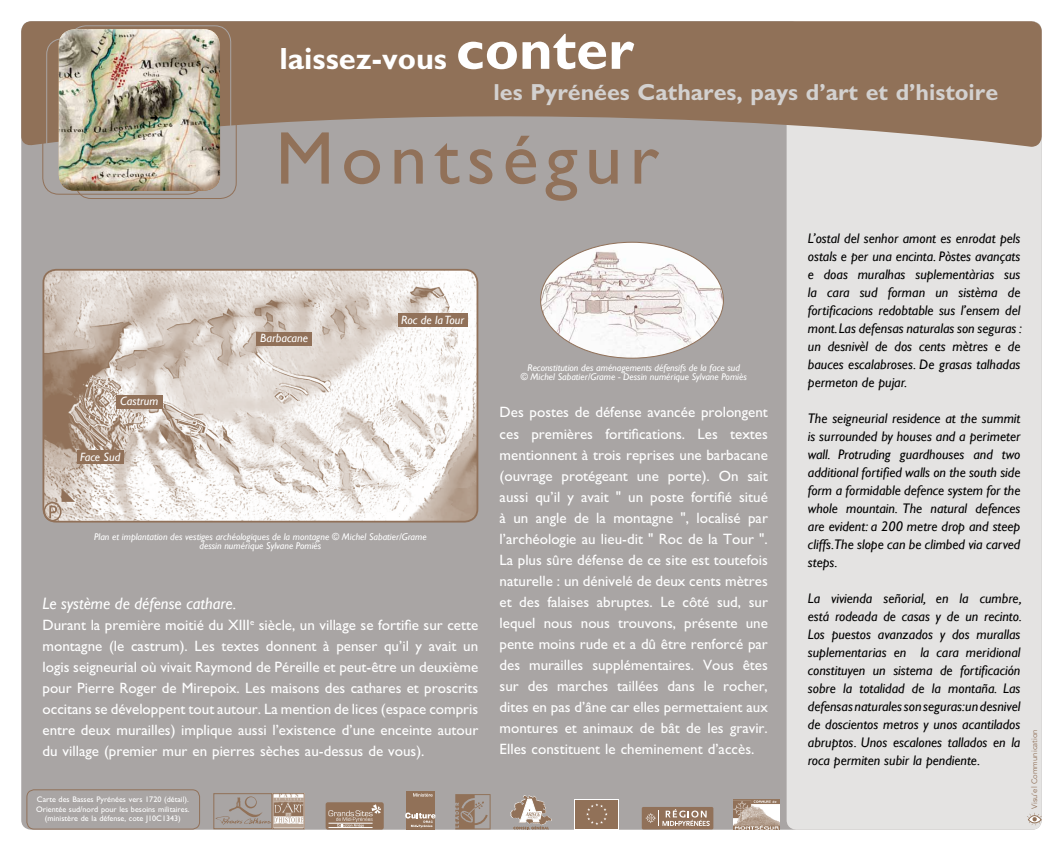
<style>
.page{position:relative;width:1063px;height:851px;background:#fff}
.page>*{position:absolute;margin:0;border:0;box-sizing:border-box;transform-origin:0 0}
.t1{font:75px "M Gill Sans";letter-spacing:.095em;color:#917159}
.t2{font:700 30.75px "M Gill Sans";color:#fff}
.t3{font:700 23.25px "M Gill Sans";color:#d3d1d0}
.t4{font:italic 16.5px "Gill Sans";color:#fff}
.t5{font:15px/21px "M Gill Sans";color:#fff;text-align:justify}
.t6{font:italic 13.88px/18px "Gill Sans";color:#000;text-align:justify}
.t7{font:italic 12px "Gill Sans";color:#fff}
.t8{font:italic 9.75px/9px "Gill Sans";color:#fff;text-align:center}
.t9{font:8.1px/9.8px "M Gill Sans";color:#fff;text-align:center}
.t10{font:7.8px "Avenir";color:#917159}
.s1{font-size:57.75px}
</style>
<div class="page">
<div style="left:21px;top:21px;width:1021px;height:808px;background:#a9a5a4;border-radius:10px"></div>
<div style="left:787px;top:21px;width:255px;height:808px;background:#e4e3e2;border-radius:10px"></div>
<svg style="left:510px;top:795px;width:42px;height:34px"></svg>
<svg style="left:455px;top:794px;width:36px;height:35px"></svg>
<div style="left:406px;top:791px;width:28px;height:38px;background:#917158"></div>
<svg style="left:413px;top:793px;width:20px;height:3px"></svg>
<svg style="left:405px;top:812px;width:31px;height:15px"></svg>
<div style="left:326px;top:802px;width:58px;height:27px;background:#917158;border-radius:2px"></div>
<svg style="left:329px;top:804px;width:52px;height:23px"></svg>
<hr style="left:329px;top:827px;width:44px;height:1px;background:#fff">
<hr style="left:329px;top:823px;width:44px;height:1px;background:#fff">
<img style="left:734px;top:799px;width:45px;height:30px">
<div style="left:642px;top:806px;width:71px;height:23px;background:#917159;border-radius:2px"></div>
<svg style="left:646px;top:809px;width:64px;height:16px"></svg>
<svg style="left:575px;top:799px;width:44px;height:30px"></svg>
<div style="left:575px;top:799px;width:43px;height:29px;background:#917158"></div>
<svg style="left:586px;top:803px;width:22px;height:21px"></svg>
<img style="left:275px;top:795px;width:27px;height:31px">
<div style="left:273px;top:793px;width:31px;height:35px;border:1px solid #917159"></div>
<svg style="left:216px;top:796px;width:54px;height:28px"></svg>
<div style="left:214px;top:793px;width:58px;height:35px;border:1px solid #917158"></div>
<svg style="left:1027px;top:812px;width:15px;height:13px"></svg>
<div style="left:27px;top:789px;width:173px;height:40px;border:1px solid #917159;border-radius:7px"></div>
<svg style="left:21px;top:21px;width:1021px;height:126px;fill:#907158"></svg>
<div style="left:75px;top:37px;width:162px;height:162px;border:1px solid #917159;border-radius:16px"></div>
<div style="left:70px;top:26px;width:161px;height:161px;border:1px solid #a9a5a4;border-radius:16px"></div>
<div style="left:43px;top:33px;width:161px;height:161px;border:1px solid #917159;border-radius:16px"></div>
<div style="left:58px;top:30px;width:163px;height:161px;background:#917159;opacity:.75"></div>
<img style="left:541px;top:242px;width:182px;height:116px">
<img style="left:43px;top:270px;width:434px;height:251px">
<div style="left:43px;top:269px;width:435px;height:253px;border:2px solid #917159;border-radius:13px"></div>
<svg style="left:44px;top:488px;width:31px;height:33px"></svg>
<div style="left:77px;top:450px;width:46px;height:14px;background:#917159"></div>
<div style="left:116px;top:395px;width:47px;height:14px;background:#917159"></div>
<div style="left:256px;top:332px;width:56px;height:14px;background:#917159"></div>
<div style="left:398px;top:313px;width:69px;height:14px;background:#917159"></div>
<svg style="left:151px;top:114px;width:7px;height:6px"></svg>
<h2 class="t2" style="left:280px;top:41px;width:356px">laissez-vous <span class="s1">conter</span></h2>
<h3 class="t3" style="left:494px;top:79px;width:506px">les Pyrénées Cathares, pays d’art et d’histoire</h3>
<h1 class="t1" style="left:276px;top:117px;width:385px">Montségur</h1>
<p class="t7" style="left:120px;top:394px;width:40px">Castrum</p>
<p class="t7" style="left:80px;top:450px;width:42px">Face Sud</p>
<p class="t7" style="left:260px;top:331px;width:49px">Barbacane</p>
<p class="t7" style="left:401px;top:313px;width:65px">Roc de la Tour</p>
<p class="t8" style="left:94px;top:532px;width:334px">Plan et implantation des vestiges archéologiques de la montagne © Michel Sabatier/Grame dessin numérique Sylvane Pomiès</p>
<p class="t4" style="left:43px;top:593px;width:196px">Le système de défense cathare.</p>
<p class="t5" style="left:43px;top:614px;width:437px">Durant la première moitié du XIII<sup>e</sup> siècle, un village se fortifie sur cette montagne (le castrum). Les textes donnent à penser qu’il y avait un logis seigneurial où vivait Raymond de Péreille et peut-être un deuxième pour Pierre Roger de Mirepoix. Les maisons des cathares et proscrits occitans se développent tout autour. La mention de lices (espace compris entre deux murailles) implique aussi l’existence d’une enceinte autour du village (premier mur en pierres sèches au-dessus de vous).</p>
<p class="t9" style="left:36px;top:794px;width:155px">Carte des Basses Pyrénées vers 1720 (détail).<br>Orientée sud/nord pour les besoins militaires. (ministère de la défense, cote J10C1343)</p>
<p class="t8" style="left:521px;top:363px;width:228px">Reconstitution des aménagements défensifs de la face sud<br>© Michel Sabatier/Grame - Dessin numérique Sylvane Pomiès</p>
<p class="t5" style="left:500px;top:402px;width:270px">Des postes de défense avancée prolongent ces premières fortifications. Les textes mentionnent à trois reprises une barbacane (ouvrage protégeant une porte). On sait aussi qu’il y avait " un poste fortifié situé à un angle de la montagne ", localisé par l’archéologie au lieu-dit " Roc de la Tour ".<br>La plus sûre défense de ce site est toutefois naturelle : un dénivelé de deux cents mètres et des falaises abruptes. Le côté sud, sur lequel nous nous trouvons, présente une pente moins rude et a dû être renforcé par des murailles supplémentaires. Vous êtes sur des marches taillées dans le rocher, dites en pas d’âne car elles permettaient aux montures et animaux de bât de les gravir.<br>Elles constituent le cheminement d’accès.</p>
<p class="t6" style="left:808px;top:229px;width:215px">L’ostal del senhor amont es enrodat pels ostals e per una encinta. Pòstes avançats e doas muralhas suplementàrias sus la cara sud forman un sistèma de fortificacions redobtable sus l’ensem del mont. Las defensas naturalas son seguras : un desnivèl de dos cents mètres e de bauces escalabroses. De grasas talhadas permeton de pujar.</p>
<p class="t6" style="left:808px;top:409px;width:214px">The seigneurial residence at the summit is surrounded by houses and a perimeter wall. Protruding guardhouses and two additional fortified walls on the south side form a formidable defence system for the whole mountain. The natural defences are evident: a 200 metre drop and steep cliffs.The slope can be climbed via carved steps.</p>
<p class="t6" style="left:808px;top:589px;width:215px">La vivienda señorial, en la cumbre, está rodeada de casas y de un recinto.<br>Los puestos avanzados y dos murallas suplementarias en la cara meridional constituyen un sistema de fortificación sobre la totalidad de la montaña. Las defensas naturales son seguras:un desnivel de doscientos metros y unos acantilados abruptos. Unos escalones tallados en la roca permiten subir la pendiente.</p>
<p class="t10" style="left:1030px;top:808px;width:81px;rotate:-90deg">Visu’el Communication</p>
</div>
